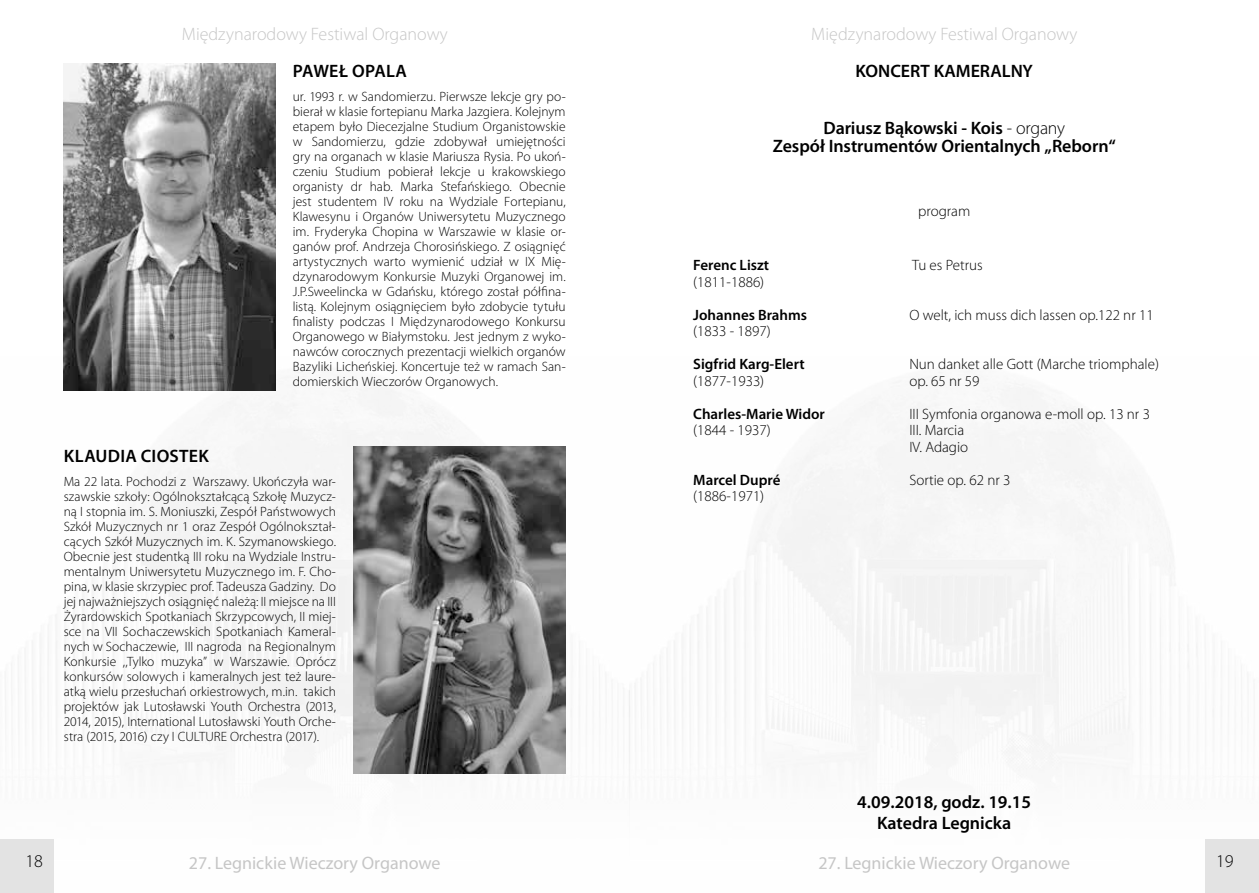
<style>
.page{position:relative;width:1259px;height:893px;background:#fff}
.page>*{position:absolute;margin:0;border:0;box-sizing:border-box;transform-origin:0 0}
.t1{font:600 18px/21px "Myriad Pro";color:#000;text-align:center}
.t2{font:300 18px "Myriad Pro";color:#c6c6c6}
.t3{font:18px "Myriad Pro";color:#c6c6c6}
.t4{font:300 18px "Myriad Pro";color:#000}
.t5{font:300 15px/16.5px "Myriad Pro";color:#000}
.t6{font:600 15px "Myriad Pro";color:#000}
.t7{font:300 13.5px/15px "Myriad Pro";color:#000;text-align:justify}
.s1{font-weight:300}
</style>
<div class="page">
<img style="left:5px;top:372px;width:1209px;height:415px">
<img style="left:63px;top:64px;width:213px;height:326px">
<img style="left:353px;top:446px;width:213px;height:327px">
<div style="left:1205px;top:839px;width:54px;height:54px;background:#e3e3e3"></div>
<div style="left:0;top:839px;width:54px;height:54px;background:#e3e3e3"></div>
<h1 class="t2" style="left:182px;top:23px;width:267px">Międzynarodowy Festiwal Organowy</h1>
<h1 class="t1" style="left:293px;top:60px;width:116px">PAWEŁ OPALA</h1>
<p class="t7" style="left:293px;top:89px;width:274px">ur. 1993 r. w Sandomierzu. Pierwsze lekcje gry po&shy;bierał w klasie fortepianu Marka Jazgiera. Kolejnym etapem było Diecezjalne Studium Organistowskie w Sandomierzu, gdzie zdobywał umiejętności gry na organach w klasie Mariusza Rysia. Po ukoń&shy;czeniu Studium pobierał lekcje u krakowskiego organisty dr hab. Marka Stefańskiego. Obecnie jest studentem IV roku na Wydziale Fortepianu, Klawesynu i Organów Uniwersytetu Muzycznego im. Fryderyka Chopina w Warszawie w klasie or&shy;ganów prof. Andrzeja Chorosińskiego. Z osiągnięć artystycznych warto wymienić udział w IX Mię&shy;dzynarodowym Konkursie Muzyki Organowej im.<br>J.P.Sweelincka w Gdańsku, którego został półfina&shy;listą. Kolejnym osiągnięciem było zdobycie tytułu finalisty podczas I Międzynarodowego Konkursu Organowego w Białymstoku. Jest jednym z wyko&shy;nawców corocznych prezentacji wielkich organów Bazyliki Licheńskiej. Koncertuje też w ramach San&shy;domierskich Wieczorów Organowych.</p>
<h1 class="t1" style="left:64px;top:445px;width:146px">KLAUDIA CIOSTEK</h1>
<p class="t7" style="left:64px;top:474px;width:274px">Ma 22 lata. Pochodzi z Warszawy. Ukończyła war&shy;szawskie szkoły: Ogólnokształcącą Szkołę Muzycz&shy;ną I stopnia im. S. Moniuszki, Zespół Państwowych Szkół Muzycznych nr 1 oraz Zespół Ogólnokształ&shy;cących Szkół Muzycznych im. K. Szymanowskiego.<br>Obecnie jest studentką III roku na Wydziale Instru&shy;mentalnym Uniwersytetu Muzycznego im. F. Cho&shy;pina, w klasie skrzypiec prof. Tadeusza Gadziny. Do jej najważniejszych osiągnięć należą: II miejsce na III Żyrardowskich Spotkaniach Skrzypcowych, II miej&shy;sce na VII Sochaczewskich Spotkaniach Kameral&shy;nych w Sochaczewie, III nagroda na Regionalnym Konkursie ,,Tylko muzyka” w Warszawie. Oprócz konkursów solowych i kameralnych jest też laure&shy;atką wielu przesłuchań orkiestrowych, m.in. takich projektów jak Lutosławski Youth Orchestra (2013, 2014, 2015), International Lutosławski Youth Orche&shy;stra (2015, 2016) czy I CULTURE Orchestra (2017).</p>
<h1 class="t2" style="left:811px;top:23px;width:267px">Międzynarodowy Festiwal Organowy</h1>
<h1 class="t1" style="left:855px;top:60px;width:179px">KONCERT KAMERALNY</h1>
<h1 class="t1" style="left:772px;top:118px;width:344px;line-height:18.8px">Dariusz Bąkowski - Kois <span class="s1">- organy<br></span>Zespół Instrumentów Orientalnych „Reborn“</h1>
<p class="t5" style="left:918px;top:203px;width:54px">program</p>
<p class="t6" style="left:693px;top:255px;width:77px">Ferenc Liszt</p>
<p class="t5" style="left:912px;top:257px;width:72px">Tu es Petrus</p>
<p class="t5" style="left:693px;top:273px;width:72px">(1811-1886)</p>
<p class="t6" style="left:693px;top:305px;width:115px">Johannes Brahms</p>
<p class="t5" style="left:909px;top:306px;width:246px">O welt, ich muss dich lassen op.122 nr 11</p>
<p class="t5" style="left:693px;top:323px;width:79px">(1833 - 1897)</p>
<p class="t6" style="left:693px;top:354px;width:113px">Sigfrid Karg-Elert</p>
<p class="t5" style="left:909px;top:356px;width:251px">Nun danket alle Gott (Marche triomphale)</p>
<p class="t5" style="left:693px;top:372px;width:72px">(1877-1933)</p>
<p class="t5" style="left:909px;top:372px;width:72px">op. 65 nr 59</p>
<p class="t6" style="left:693px;top:404px;width:133px">Charles-Marie Widor</p>
<p class="t5" style="left:909px;top:405px;width:242px">III Symfonia organowa e-moll op. 13 nr 3</p>
<p class="t5" style="left:693px;top:422px;width:79px">(1844 - 1937)</p>
<p class="t5" style="left:909px;top:422px;width:60px">III. Marcia<br>IV. Adagio</p>
<p class="t6" style="left:693px;top:470px;width:89px">Marcel Dupré</p>
<p class="t5" style="left:909px;top:471px;width:103px">Sortie op. 62 nr 3</p>
<p class="t5" style="left:693px;top:488px;width:72px">(1886-1971)</p>
<h1 class="t1" style="left:857px;top:791px;width:175px">4.09.2018, godz. 19.15<br>Katedra Legnicka</h1>
<h1 class="t4" style="left:25px;top:850px;width:19px">18</h1>
<h1 class="t4" style="left:1216px;top:850px;width:19px">19</h1>
<h1 class="t3" style="left:189px;top:851px;width:253px">27. Legnickie Wieczory Organowe</h1>
<h1 class="t3" style="left:818px;top:851px;width:253px">27. Legnickie Wieczory Organowe</h1>
</div>
